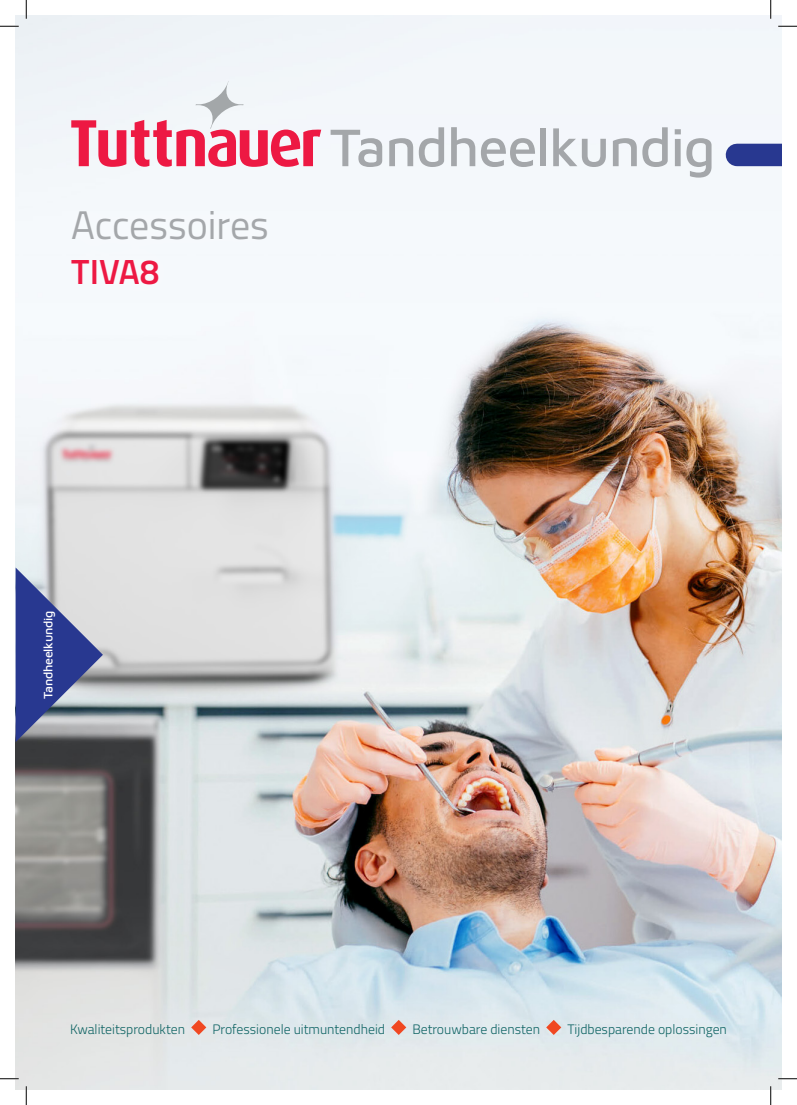
<style>
.page{position:relative;width:797px;height:1105px;background:#fff}
.page>*{position:absolute;margin:0;border:0;box-sizing:border-box;transform-origin:0 0}
.t1{font:500 54.62px "Maven Pro";letter-spacing:-.02em;color:#a4a7aa}
.forward_texts{font:40px "Titillium";color:#a4a7aa}
.forward_texts-2{font:600 35px "Titillium";color:#ed1943}
.forward_texts-3{font:300 13.75px "Titillium";color:#116565}
.t2{font:500 12.5px "Maven Pro";letter-spacing:-.02em;color:#fff}
</style>
<div class="page">
<img style="left:16px;top:16px;width:765px;height:1073px">
<svg style="left:191px;top:1020px;width:15px;height:15px"></svg>
<svg style="left:391px;top:1020px;width:15px;height:15px"></svg>
<svg style="left:546px;top:1020px;width:15px;height:15px"></svg>
<div style="left:737px;top:144px;width:44px;height:22px;background:#283890"></div>
<svg style="left:16px;top:567px;width:87px;height:175px;background:#707aa7"></svg>
<svg style="left:71px;top:81px;width:250px;height:86px"></svg>
<div style="left:51px;top:189px;width:238px;height:118px;background:#f5f9fc"></div>
<svg style="left:0;top:25px;width:19px;height:2px"></svg>
<svg style="left:778px;top:25px;width:19px;height:2px"></svg>
<svg style="left:0;top:1078px;width:19px;height:1px"></svg>
<svg style="left:778px;top:1078px;width:19px;height:1px"></svg>
<svg style="left:25px;top:0;width:2px;height:19px"></svg>
<svg style="left:25px;top:1086px;width:2px;height:19px"></svg>
<svg style="left:770px;top:0;width:1px;height:19px"></svg>
<svg style="left:770px;top:1086px;width:1px;height:19px"></svg>
<p class="forward_texts" style="left:71px;top:195px;width:199px">Accessoires</p>
<p class="forward_texts-2" style="left:71px;top:245px;width:90px">TIVA8</p>
<p class="t1" style="left:329px;top:109px;width:387px">Tandheelkundig</p>
<p class="t2" style="left:39px;top:699px;width:90px;rotate:-90deg">Tandheelkundig</p>
<p class="forward_texts-3" style="left:70px;top:1019px;width:117px">Kwaliteitsprodukten</p>
<p class="forward_texts-3" style="left:212px;top:1019px;width:174px">Professionele uitmuntendheid</p>
<p class="forward_texts-3" style="left:412px;top:1019px;width:129px">Betrouwbare diensten</p>
<p class="forward_texts-3" style="left:567px;top:1019px;width:161px">Tijdbesparende oplossingen</p>
</div>
